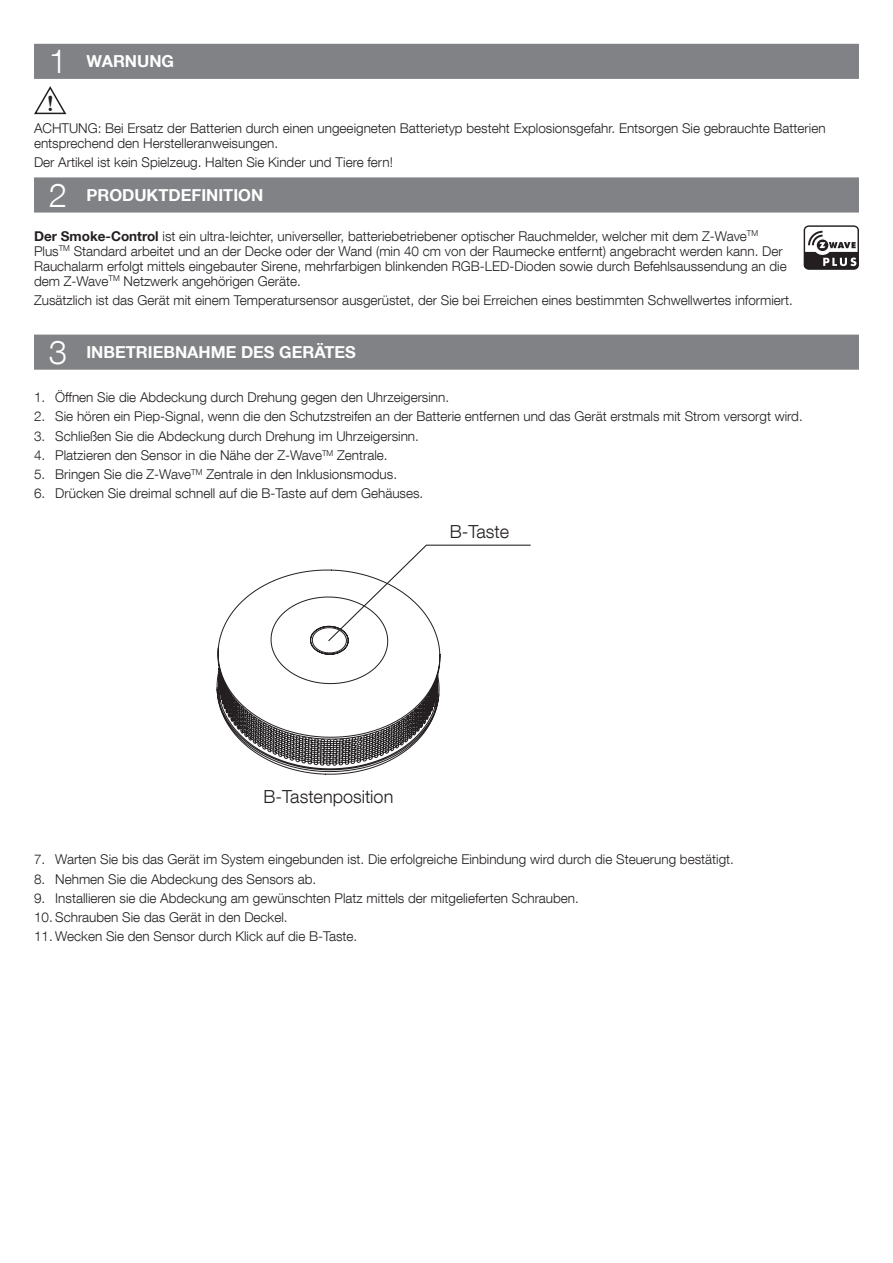
<style>
.page{position:relative;width:893px;height:1263px;background:#fff}
.page>*{position:absolute;margin:0;border:0;box-sizing:border-box;transform-origin:0 0}
.t1{font:300 33px "Helvetica Neue LT Com";color:#fff}
.t2{font:23.4px "Bell MT Bold";color:#231f20}
.t3{font:300 18px "Helvetica Neue LT Com";color:#231f20}
.titolo{font:700 16.5px "Helvetica Neue LT Com";color:#fff}
.podstawowy-no-break{font:300 13.5px/15px "Helvetica Neue LT Com";color:#231f20}
.s1{font-weight:700}
</style>
<div class="page">
<div style="left:34px;top:44px;width:825px;height:35px;background:#808285"></div>
<div style="left:34px;top:177px;width:825px;height:36px;background:#808285"></div>
<div style="left:34px;top:335px;width:825px;height:35px;background:#808285"></div>
<svg style="left:804px;top:225px;width:55px;height:45px"></svg>
<svg style="left:34px;top:86px;width:32px;height:29px"></svg>
<svg style="left:217px;top:544px;width:314px;height:231px"></svg>
<p class="t1" style="left:49px;top:41px;width:20px">1</p>
<p class="titolo" style="left:86px;top:51px;width:89px">WARNUNG</p>
<p class="t2" style="left:47px;top:89px;width:8px">!</p>
<p class="podstawowy-no-break" style="left:34px;top:120px;width:793px">ACHTUNG: Bei Ersatz der Batterien durch einen ungeeigneten Batterietyp besteht Explosionsgefahr. Entsorgen Sie gebrauchte Batterien entsprechend den Herstelleranweisungen.</p>
<p class="podstawowy-no-break" style="left:34px;top:155px;width:360px">Der Artikel ist kein Spielzeug. Halten Sie Kinder und Tiere fern!</p>
<p class="t1" style="left:49px;top:175px;width:20px">2</p>
<p class="titolo" style="left:86px;top:185px;width:178px">PRODUKTDEFINITION</p>
<p class="podstawowy-no-break" style="left:34px;top:228px;width:754px"><span class="s1">Der Smoke-Control</span> ist ein ultra-leichter, universeller, batteriebetriebener optischer Rauchmelder, welcher mit dem Z-Wave<sup>TM </sup>Plus<sup>TM</sup> Standard arbeitet und an der Decke oder der Wand (min 40 cm von der Raumecke entfernt) angebracht werden kann. Der Rauchalarm erfolgt mittels eingebauter Sirene, mehrfarbigen blinkenden RGB-LED-Dioden sowie durch Befehlsaussendung an die dem Z-Wave<sup>TM</sup> Netzwerk angehörigen Geräte.</p>
<p class="podstawowy-no-break" style="left:34px;top:292px;width:760px">Zusätzlich ist das Gerät mit einem Temperatursensor ausgerüstet, der Sie bei Erreichen eines bestimmten Schwellwertes informiert.</p>
<p class="t1" style="left:49px;top:332px;width:20px">3</p>
<p class="titolo" style="left:86px;top:342px;width:271px">INBETRIEBNAHME DES GERÄTES</p>
<p class="podstawowy-no-break" style="left:34px;top:390px;width:417px">1. Öffnen Sie die Abdeckung durch Drehung gegen den Uhrzeigersinn.</p>
<p class="podstawowy-no-break" style="left:34px;top:409px;width:770px">2. Sie hören ein Piep-Signal, wenn die den Schutzstreifen an der Batterie entfernen und das Gerät erstmals mit Strom versorgt wird.</p>
<p class="podstawowy-no-break" style="left:34px;top:428px;width:386px">3. Schließen Sie die Abdeckung durch Drehung im Uhrzeigersinn.</p>
<p class="podstawowy-no-break" style="left:34px;top:447px;width:355px">4. Platzieren den Sensor in die Nähe der Z-Wave<sup>TM</sup> Zentrale.</p>
<p class="podstawowy-no-break" style="left:34px;top:467px;width:365px">5. Bringen Sie die Z-Wave<sup>TM</sup> Zentrale in den Inklusionsmodus.</p>
<p class="podstawowy-no-break" style="left:34px;top:486px;width:391px">6. Drücken Sie dreimal schnell auf die B-Taste auf dem Gehäuses.</p>
<p class="t3" style="left:450px;top:521px;width:61px">B-Taste</p>
<p class="t3" style="left:264px;top:785px;width:131px">B-Tastenposition</p>
<p class="podstawowy-no-break" style="left:34px;top:852px;width:701px">7. Warten Sie bis das Gerät im System eingebunden ist. Die erfolgreiche Einbindung wird durch die Steuerung bestätigt.</p>
<p class="podstawowy-no-break" style="left:34px;top:871px;width:284px">8. Nehmen Sie die Abdeckung des Sensors ab.</p>
<p class="podstawowy-no-break" style="left:34px;top:890px;width:546px">9. Installieren sie die Abdeckung am gewünschten Platz mittels der mitgelieferten Schrauben.</p>
<p class="podstawowy-no-break" style="left:34px;top:909px;width:255px">10. Schrauben Sie das Gerät in den Deckel.</p>
<p class="podstawowy-no-break" style="left:34px;top:929px;width:325px">11. Wecken Sie den Sensor durch Klick auf die B-Taste.</p>
</div>
